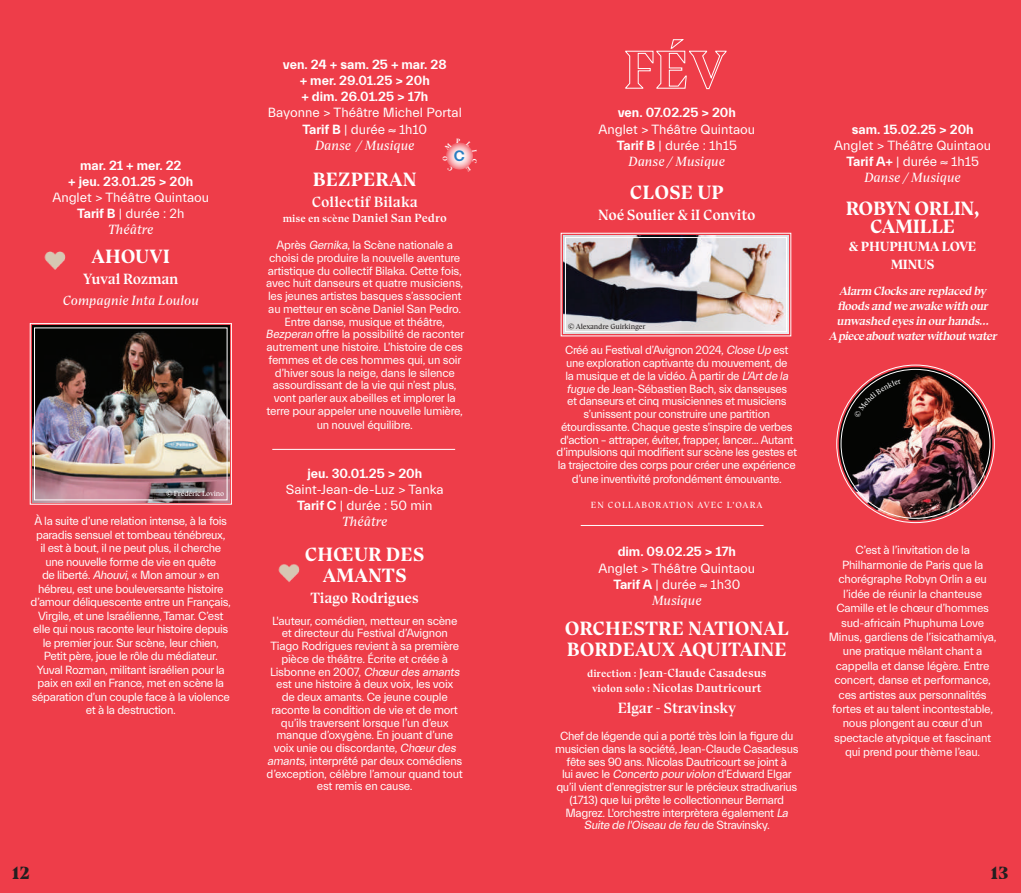
<style>
.page{position:relative;width:1021px;height:893px;background:#fff}
.page>*{position:absolute;margin:0;border:0;box-sizing:border-box;transform-origin:0 0}
.t1{font:700 19.5px/21px "TRY Bluu Suuperstar";color:#fff;text-align:center}
.t2{font:700 19.5px/18px "TRY Bluu Suuperstar";letter-spacing:-.02em;color:#fff;text-align:center}
.t3{font:900 18px "TRY Bluu Suuperstar";color:#231f20}
.t4{font:700 15.3px "Everett";color:#277dc1}
.t5{font:500 15px "TRY Bluu Suuperstar";letter-spacing:-.02em;color:#fff}
.t6{font:500 15px "TRY Bluu Suuperstar";color:#fff}
.t7{font:13.5px/16.2px "Everett";color:#fff;text-align:center}
.t8{font:700 13.5px/16.2px "Everett";color:#fff;text-align:center}
.t9{font:italic 13.5px "TRY Bluu Suuperstar";color:#fff}
.t10{font:700 13.5px/18px "TRY Bluu Suuperstar";letter-spacing:-.02em;color:#fff;text-align:center}
.t11{font:12px/12.8px "Everett";letter-spacing:-.03em;color:#fff;text-align:center}
.t12{font:italic 500 12px/15px "TRY Bluu Suuperstar";color:#fff;text-align:center}
.t13{font:500 12px/15px "TRY Bluu Suuperstar";color:#fff;text-align:center}
.t14{font:9px "TRY Bluu Suuperstar";letter-spacing:.11em;color:#fff}
.t15{font:7.5px "TRY Bluu Suuperstar";letter-spacing:-.02em;color:#231f20}
.t16{font:7.5px "TRY Bluu Suuperstar";letter-spacing:-.02em;color:#fff}
.s1{font-weight:700}
.s2{font-style:italic}
.s3{font-size:10.5px}
</style>
<div class="page">
<div style="left:0;top:0;width:1020px;height:893px;background:#ee3d49"></div>
<svg style="left:625px;top:39px;width:101px;height:50px"></svg>
<img style="left:838px;top:367px;width:154px;height:153px;border-radius:77px">
<hr style="left:272px;top:449px;width:183px;height:1px;background:#fff">
<hr style="left:580px;top:525px;width:183px;height:1px;background:#fff">
<img style="left:560px;top:232px;width:231px;height:105px">
<div style="left:565px;top:237px;width:222px;height:95px;border:1px solid #fff"></div>
<img style="left:29px;top:323px;width:203px;height:182px">
<div style="left:34px;top:327px;width:193px;height:173px;border:1px solid #fff"></div>
<svg style="left:446px;top:142px;width:27px;height:28px"></svg>
<img style="left:278px;top:564px;width:22px;height:18px">
<img style="left:44px;top:251px;width:22px;height:19px">
<svg style="left:853px;top:380px;width:48px;height:38px;background:#1f1110"></svg>
<svg style="left:446px;top:156px;width:7px;height:12px"></svg>
<svg style="left:448px;top:142px;width:12px;height:8px"></svg>
<svg style="left:466px;top:144px;width:6px;height:8px"></svg>
<svg style="left:466px;top:158px;width:7px;height:10px"></svg>
<p class="t8" style="left:68px;top:157px;width:127px">mar. 21 + mer. 22<br>+ jeu. 23.01.25 &gt; 20h</p>
<p class="t7" style="left:52px;top:190px;width:158px">Anglet &gt; Théâtre Quintaou<br><span class="s1">Tarif B</span> | durée : 2h</p>
<p class="t9" style="left:108px;top:222px;width:47px">Théâtre</p>
<h1 class="t1" style="left:91px;top:246px;width:80px">AHOUVI</h1>
<p class="t5" style="left:83px;top:270px;width:97px">Yuval Rozman</p>
<p class="t9" style="left:63px;top:292px;width:137px">Compagnie Inta Loulou</p>
<p class="t16" style="left:166px;top:489px;width:60px">© Frédéric Lovino</p>
<p class="t11" style="left:31px;top:515px;width:202px;line-height:13.5px">À la suite d’une relation intense, à la fois paradis sensuel et tombeau ténébreux,<br>il est à bout, il ne peut plus, il cherche une nouvelle forme de vie en quête<br>de liberté. <span class="s2">Ahouvi</span>, « Mon amour » en hébreu, est une bouleversante histoire d’amour déliquescente entre un Français, Virgile, et une Israélienne, Tamar. C’est elle qui nous raconte leur histoire depuis le premier jour. Sur scène, leur chien, Petit père, joue le rôle du médiateur.<br>Yuval Rozman, militant israélien pour la paix en exil en France, met en scène la séparation d’un couple face à la violence et à la destruction.</p>
<h2 class="t3" style="left:12px;top:862px;width:19px">12</h2>
<p class="t8" style="left:283px;top:57px;width:165px">ven. 24 + sam. 25 + mar. 28 + mer. 29.01.25 &gt; 20h<br>+ dim. 26.01.25 &gt; 17h</p>
<p class="t7" style="left:268px;top:105px;width:196px">Bayonne &gt; Théâtre Michel Portal<br><span class="s1">Tarif B</span> | durée ≈ 1h10</p>
<p class="t9" style="left:315px;top:137px;width:101px">Danse / Musique</p>
<h1 class="t1" style="left:313px;top:169px;width:105px">BEZPERAN</h1>
<p class="t6" style="left:312px;top:193px;width:108px">Collectif Bilaka</p>
<p class="t13" style="left:283px;top:210px;width:166px"><span class="s3">mise en scène</span> Daniel San Pedro</p>
<p class="t11" style="left:266px;top:239px;width:200px">Après <span class="s2">Gernika</span>, la Scène nationale a choisi de produire la nouvelle aventure artistique du collectif Bilaka. Cette fois, avec huit danseurs et quatre musiciens, les jeunes artistes basques s’associent au metteur en scène Daniel San Pedro.<br>Entre danse, musique et théâtre, <span class="s2">Bezperan</span> offre la possibilité de raconter autrement une histoire. L’histoire de ces femmes et de ces hommes qui, un soir d’hiver sous la neige, dans le silence assourdissant de la vie qui n’est plus, vont parler aux abeilles et implorer la terre pour appeler une nouvelle lumière,</p>
<p class="t11" style="left:317px;top:419px;width:98px">un nouvel équilibre.</p>
<p class="t8" style="left:307px;top:465px;width:116px">jeu. 30.01.25 &gt; 20h</p>
<p class="t7" style="left:286px;top:482px;width:159px">Saint-Jean-de-Luz &gt; Tanka<br><span class="s1">Tarif C</span> | durée : 50 min</p>
<p class="t9" style="left:342px;top:514px;width:47px">Théâtre</p>
<h1 class="t1" style="left:305px;top:544px;width:121px">CHŒUR DES<br>AMANTS</h1>
<p class="t5" style="left:310px;top:589px;width:110px">Tiago Rodrigues</p>
<p class="t11" style="left:266px;top:614px;width:198px">L'auteur, comédien, metteur en scène et directeur du Festival d’Avignon Tiago Rodrigues revient à sa première pièce de théâtre. Écrite et créée à Lisbonne en 2007, <span class="s2">Chœurdes amants </span>est une histoire à deux voix, les voix<br>de deux amants. Ce jeune couple raconte la condition de vie et de mort qu’ils traversent lorsque l’un d’eux manque d’oxygène. En jouant d’une voix unie ou discordante, <span class="s2">Chœurdes amants</span>, interprété par deux comédiens d’exception, célèbre l’amour quand tout est remis en cause.</p>
<p class="t4" style="left:454px;top:148px;width:12px">C</p>
<p class="t8" style="left:617px;top:105px;width:120px">ven. 07.02.25 &gt; 20h</p>
<p class="t7" style="left:598px;top:121px;width:158px">Anglet &gt; Théâtre Quintaou<br><span class="s1">Tarif B</span> | durée : 1h15</p>
<p class="t9" style="left:628px;top:153px;width:98px">Danse / Musique</p>
<h1 class="t1" style="left:629px;top:182px;width:95px">CLOSE UP</h1>
<p class="t5" style="left:598px;top:206px;width:159px">Noé Soulier &amp; iI Convito</p>
<p class="t15" style="left:568px;top:321px;width:79px">© Alexandre Guirkinger</p>
<p class="t11" style="left:556px;top:344px;width:242px">Créé au Festival d’Avignon 2024, <span class="s2">Close Up</span> est une exploration captivante du mouvement, de<br>la musique et de la vidéo. À partir de <span class="s2">L’Artde la fugue</span> de Jean-Sébastien Bach, six danseuses<br>et danseurs et cinq musiciennes et musiciens s’unissent pour construire une partition étourdissante. Chaque geste s'inspire de verbes d'action – attraper, éviter, frapper, lancer... Autant d’impulsions qui modifient sur scène les gestes et la trajectoire des corps pour créer une expérience d’une inventivité profondément émouvante.</p>
<p class="t14" style="left:591px;top:499px;width:173px">EN COLLABORATION AVEC L'OARA</p>
<p class="t8" style="left:617px;top:544px;width:120px">dim. 09.02.25 &gt; 17h</p>
<p class="t7" style="left:598px;top:560px;width:158px">Anglet &gt; Théâtre Quintaou<br><span class="s1">Tarif A</span> | durée ≈ 1h30</p>
<p class="t9" style="left:652px;top:592px;width:51px">Musique</p>
<h1 class="t1" style="left:564px;top:618px;width:226px;text-align:left">ORCHESTRE NATIONAL<br>BORDEAUX AQUITAINE</h1>
<p class="t13" style="left:587px;top:665px;width:181px"><span class="s3">direction :</span> Jean-Claude Casadesus <span class="s3">violon solo :</span> Nicolas Dautricourt</p>
<p class="t5" style="left:617px;top:699px;width:120px">Elgar - Stravinsky</p>
<p class="t11" style="left:555px;top:730px;width:245px">Chef de légende qui a porté très loin la figure du musicien dans la société, Jean-Claude Casadesus fête ses 90 ans. Nicolas Dautricourt se joint à<br>lui avec le <span class="s2">Concerto pourviolon</span> d’Edward Elgar qu’il vient d’enregistrer sur le précieux stradivarius (1713) que lui prête le collectionneur Bernard Magrez. L'orchestre interprètera également <span class="s2">La Suite de l'Oiseau de feu</span> d e S t ra v i n s ky.</p>
<p class="t8" style="left:851px;top:121px;width:123px">sam. 15.02.25 &gt; 20h</p>
<p class="t7" style="left:834px;top:137px;width:158px">Anglet &gt; Théâtre Quintaou<br><span class="s1">Tarif A+</span> | durée ≈ 1h15</p>
<p class="t9" style="left:864px;top:170px;width:98px">Danse / Musique</p>
<h1 class="t2" style="left:845px;top:200px;width:135px">ROBYN ORLIN,<br>CAMILLE</h1>
<p class="t10" style="left:848px;top:238px;width:129px">&amp; PHUPHUMA LOVE<br>MINUS</p>
<p class="t12" style="left:828px;top:283px;width:172px">Alarm Clocksare replaced by floodsand we awake with our unwashed eyesin ourhands…<br>A pieceaboutwaterwithoutwater</p>
<p class="t11" style="left:828px;top:543px;width:169px;line-height:14.4px">C’est à l’invitation de la<br>Philharmonie de Paris que la chorégraphe Robyn Orlin a eu l’idée de réunir la chanteuse<br>Camille et le chœur d’hommes sud-africain Phuphuma Love<br>Minus, gardiens de l’isicathamiya, une pratique mêlant chant a cappella et danse légère. Entre concert, danse et performance, ces artistes aux personnalités fortes et au talent incontestable, nous plongent au cœur d’un spectacle atypique et fascinant qui prend pour thème l’eau.</p>
<h2 class="t3" style="left:990px;top:862px;width:20px">13</h2>
</div>
